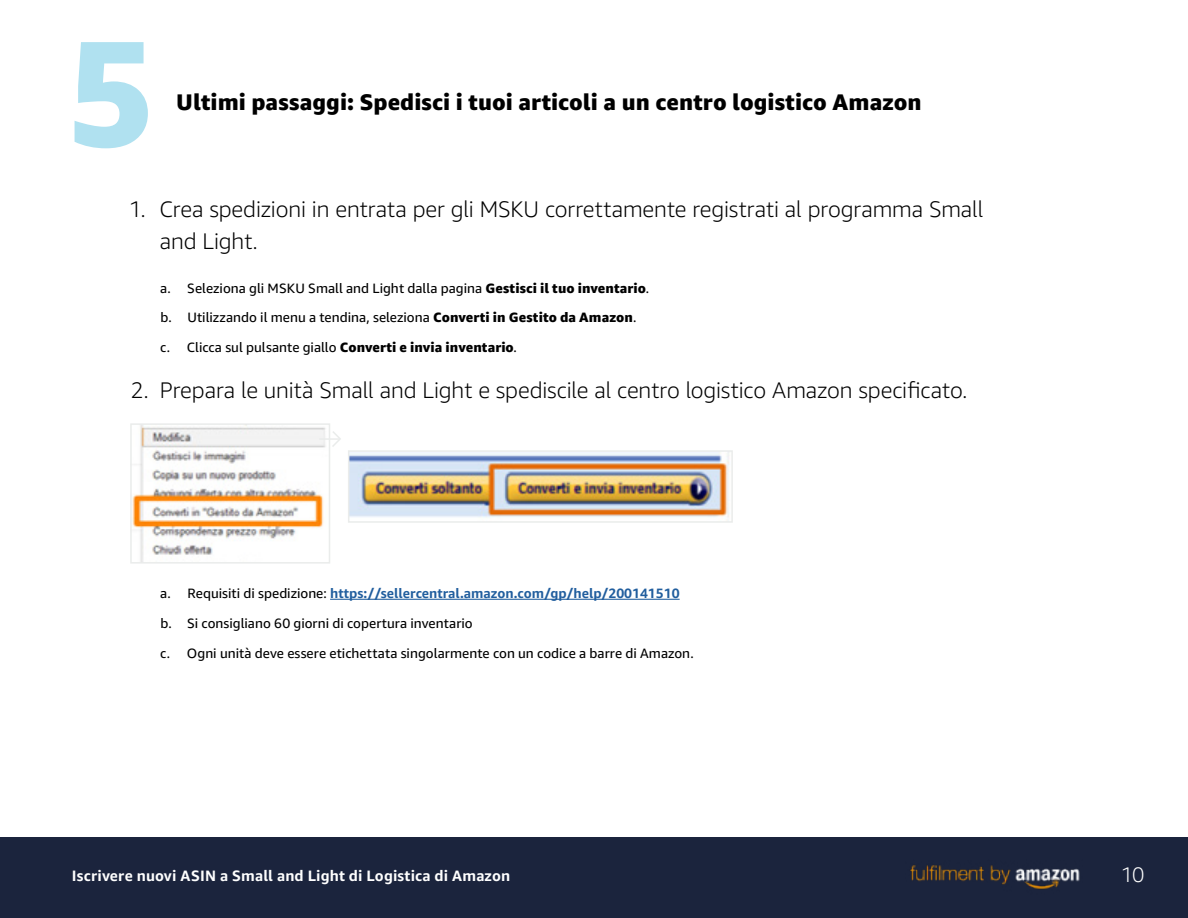
<style>
.page{position:relative;width:1188px;height:918px;background:#fff}
.page>*{position:absolute;margin:0;border:0;box-sizing:border-box;transform-origin:0 0}
.t1{font:800 150px "Amazon Ember";color:#b0e1f0}
.t2{font:300 22.5px/31.5px "Amazon Ember";letter-spacing:-.005em;color:#000}
.t3{font:800 22.5px "Amazon Ember";color:#000}
.t4{font:300 21px "Amazon Ember";color:#fff}
.t5{font:700 15px "Amazon Ember";letter-spacing:.01em;color:#fff}
.t6{font:13.5px "Amazon Ember";color:#000}
.t7{font:700 13.5px "Amazon Ember";color:#215e9e}
.s1{font-weight:800}
.s2{font-weight:400;color:#000}
</style>
<div class="page">
<hr style="left:330px;top:599px;width:350px;height:1px;background:#215e9e">
<img style="left:133px;top:426px;width:193px;height:135px">
<div style="left:130px;top:423px;width:200px;height:141px;border:2px solid #eaeceb"></div>
<img style="left:351px;top:453px;width:379px;height:67px">
<div style="left:348px;top:450px;width:385px;height:73px;border:2px solid #eaeceb"></div>
<hr style="left:319px;top:438px;width:21px;height:2px;background:#eaeceb">
<svg style="left:332px;top:431px;width:9px;height:16px"></svg>
<div style="left:0;top:838px;width:1188px;height:80px;background:#1b243d"></div>
<img style="left:910px;top:865px;width:170px;height:24px">
<h1 class="t1" style="left:66px;top:-2px;width:91px">5</h1>
<h2 class="t3" style="left:176px;top:88px;width:747px">Ultimi passaggi: Spedisci i tuoi articoli a un centro logistico Amazon</h2>
<h2 class="t2" style="left:160px;top:194px;width:825px;text-indent:-31px">1. Crea spedizioni in entrata per gli MSKU correttamente registrati al programma Small and Light.</h2>
<p class="t6" style="left:160px;top:279px;width:490px">a. Seleziona gli MSKU Small and Light dalla pagina <span class="s1">Gestisci il tuo inventario</span>.</p>
<p class="t6" style="left:161px;top:309px;width:477px">b. Utilizzando il menu a tendina, seleziona <span class="s1">Converti in Gestito da Amazon</span>.</p>
<p class="t6" style="left:160px;top:339px;width:358px">c. Clicca sul pulsante giallo <span class="s1">Converti e invia inventario</span>.</p>
<h2 class="t2" style="left:130px;top:374px;width:838px">2. Prepara le unità Small and Light e spediscile al centro logistico Amazon specificato.</h2>
<p class="t7" style="left:160px;top:585px;width:521px"><span class="s2">a. Requisiti di spedizione:</span> https://sellercentral.amazon.com/gp/help/200141510</p>
<p class="t6" style="left:161px;top:615px;width:314px">b. Si consigliano 60 giorni di copertura inventario</p>
<p class="t6" style="left:160px;top:645px;width:535px">c. Ogni unità deve essere etichettata singolarmente con un codice a barre di Amazon.</p>
<p class="t5" style="left:72px;top:867px;width:440px">Iscrivere nuovi ASIN a Small and Light di Logistica di Amazon</p>
<h3 class="t4" style="left:1121px;top:861px;width:25px">10</h3>
</div>
